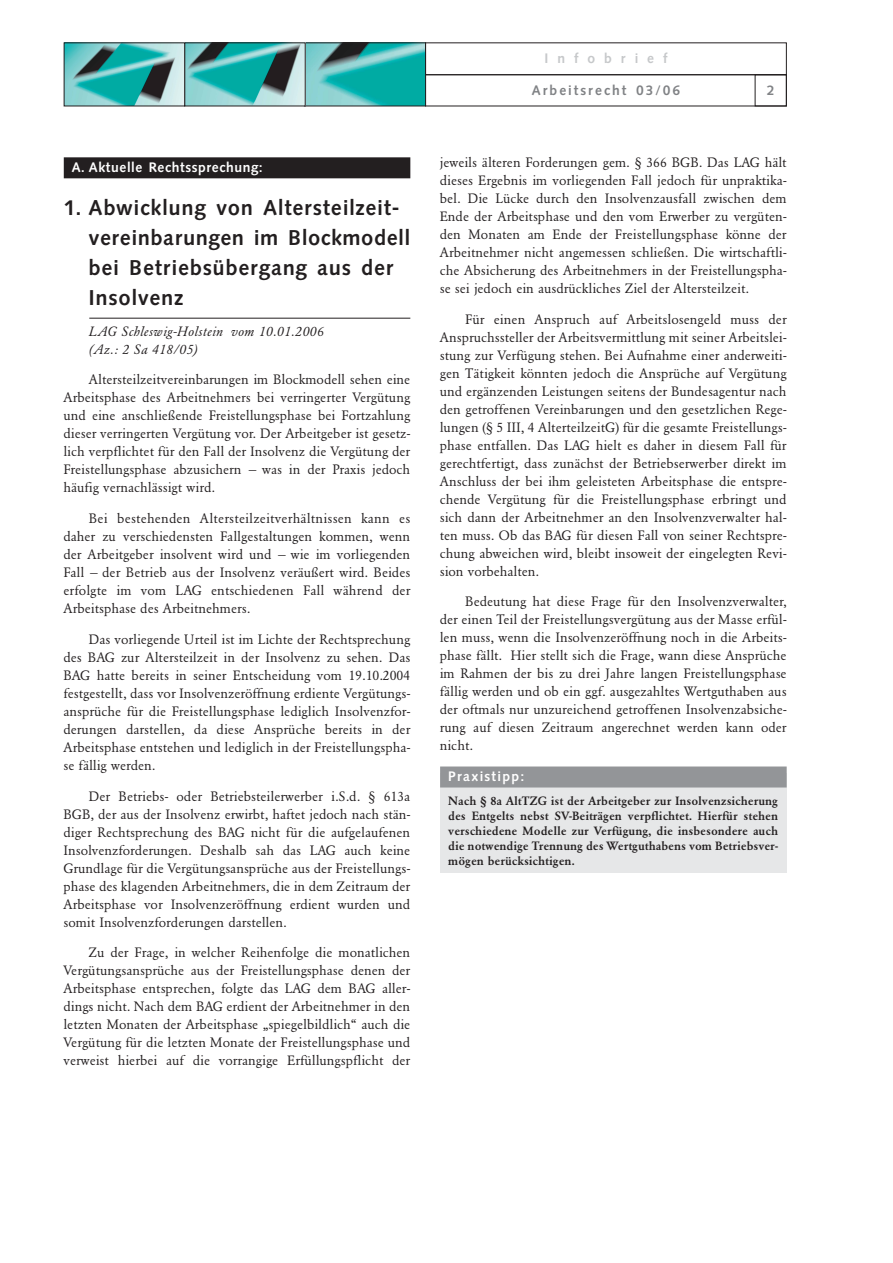
<style>
.page{position:relative;width:893px;height:1263px;background:#fff}
.page>*{position:absolute;margin:0;border:0;box-sizing:border-box;transform-origin:0 0}
.t1{font:21px/30px "Syn Med";letter-spacing:.105em;color:#231f20}
.t2{font:13.5px/18px "Gab Reg";letter-spacing:.025em;color:#231f20;text-align:justify}
.t3{font:13.5px/18px "Gab Ita";letter-spacing:.05em;color:#231f20}
.t4{font:13.5px "Syn Med";letter-spacing:.105em;color:#fff}
.t5{font:13.5px "Syn Med";letter-spacing:.205em;color:#808285}
.t6{font:13.5px "Syn Med";letter-spacing:.155em;color:#fff}
.t7{font:13.5px "Syn Med";letter-spacing:.72em;color:#c6c8ca}
.t8{font:12px/15px "Gab Med";letter-spacing:.025em;color:#231f20;text-align:justify}
</style>
<div class="page">
<div style="left:440px;top:774px;width:347px;height:99px;background:#e6e7e8"></div>
<div style="left:64px;top:157px;width:346px;height:21px;background:#231f20"></div>
<hr style="left:89px;top:318px;width:321px;height:1px;background:#231f20">
<div style="left:440px;top:766px;width:347px;height:21px;background:#939598"></div>
<div style="left:755px;top:74px;width:32px;height:32px;border:1px solid #231f20"></div>
<img style="left:66px;top:45px;width:358px;height:59px">
<div style="left:304px;top:43px;width:122px;height:63px;border:1px solid #231f20"></div>
<div style="left:184px;top:43px;width:122px;height:63px;border:1px solid #231f20"></div>
<div style="left:425px;top:43px;width:362px;height:32px;border:1px solid #231f20"></div>
<p class="t4" style="left:72px;top:162px;width:191px">A. Aktuelle Rechtssprechung:</p>
<h1 class="t1" style="left:89px;top:195px;width:322px;text-indent:-26px">1. Abwicklung von Altersteilzeit&shy;vereinbarungen im Blockmodell bei Betriebsübergang aus der<br>Insolvenz</h1>
<p class="t3" style="left:89px;top:323px;width:236px">LAG Schleswig-Holstein vom 10.01.2006 (Az.: 2 Sa 418/05)</p>
<p class="t2" style="left:64px;top:372px;width:348px;text-indent:26px">Altersteilzeitvereinbarungen im Blockmodell sehen eine Arbeitsphase des Arbeitnehmers bei verringerter Vergütung und eine anschließende Freistellungsphase bei Fortzahlung dieser verringerten Vergütung vor. Der Arbeitgeber ist gesetz&shy;lich verpflichtet für den Fall der Insolvenz die Vergütung der Freistellungsphase abzusichern – was in der Praxis jedoch häufig vernachlässigt wird.</p>
<p class="t2" style="left:64px;top:511px;width:348px;text-indent:26px">Bei bestehenden Altersteilzeitverhältnissen kann es daher zu verschiedensten Fallgestaltungen kommen, wenn der Arbeitgeber insolvent wird und – wie im vorliegenden Fall – der Betrieb aus der Insolvenz veräußert wird. Beides erfolgte im vom LAG entschiedenen Fall während der Arbeitsphase des Arbeitnehmers.</p>
<p class="t2" style="left:64px;top:631px;width:348px;text-indent:26px">Das vorliegende Urteil ist im Lichte der Rechtsprechung des BAG zur Altersteilzeit in der Insolvenz zu sehen. Das BAG hatte bereits in seiner Entscheidung vom 19.10.2004 festgestellt, dass vor Insolvenzeröffnung erdiente Vergütungs&shy;ansprüche für die Freistellungsphase lediglich Insolvenzfor&shy;derungen darstellen, da diese Ansprüche bereits in der Arbeitsphase entstehen und lediglich in der Freistellungspha&shy;se fällig werden.</p>
<p class="t2" style="left:64px;top:788px;width:348px;text-indent:26px">Der Betriebs- oder Betriebsteilerwerber i.S.d. § 613a BGB, der aus der Insolvenz erwirbt, haftet jedoch nach stän&shy;diger Rechtsprechung des BAG nicht für die aufgelaufenen Insolvenzforderungen. Deshalb sah das LAG auch keine Grundlage für die Vergütungsansprüche aus der Freistellungs&shy;phase des klagenden Arbeitnehmers, die in dem Zeitraum der Arbeitsphase vor Insolvenzeröffnung erdient wurden und somit Insolvenzforderungen darstellen.</p>
<p class="t2" style="left:64px;top:945px;width:348px;text-indent:26px">Zu der Frage, in welcher Reihenfolge die monatlichen Vergütungsansprüche aus der Freistellungsphase denen der Arbeitsphase entsprechen, folgte das LAG dem BAG aller&shy;dings nicht. Nach dem BAG erdient der Arbeitnehmer in den letzten Monaten der Arbeitsphase „spiegelbildlich“ auch die Vergütung für die letzten Monate der Freistellungsphase und verweist hierbei auf die vorrangige Erfüllungspflicht der</p>
<p class="t7" style="left:545px;top:53px;width:124px">Infobrief</p>
<p class="t5" style="left:532px;top:85px;width:149px">Arbeitsrecht 03/06</p>
<p class="t5" style="left:767px;top:85px;width:8px">2</p>
<p class="t2" style="left:440px;top:155px;width:348px">jeweils älteren Forderungen gem. § 366 BGB. Das LAG hält dieses Ergebnis im vorliegenden Fall jedoch für unpraktika&shy;bel. Die Lücke durch den Insolvenzausfall zwischen dem Ende der Arbeitsphase und den vom Erwerber zu vergüten&shy;den Monaten am Ende der Freistellungsphase könne der Arbeitnehmer nicht angemessen schließen. Die wirtschaftli&shy;che Absicherung des Arbeitnehmers in der Freistellungspha&shy;se sei jedoch ein ausdrückliches Ziel der Altersteilzeit.</p>
<p class="t2" style="left:440px;top:311px;width:348px;text-indent:26px">Für einen Anspruch auf Arbeitslosengeld muss der Anspruchssteller der Arbeitsvermittlung mit seiner Arbeitslei&shy;stung zur Verfügung stehen. Bei Aufnahme einer anderweiti&shy;gen Tätigkeit könnten jedoch die Ansprüche auf Vergütung und ergänzenden Leistungen seitens der Bundesagentur nach den getroffenen Vereinbarungen und den gesetzlichen Rege&shy;lungen (§ 5 III, 4 AlterteilzeitG) für die gesamte Freistellungs&shy;phase entfallen. Das LAG hielt es daher in diesem Fall für gerechtfertigt, dass zunächst der Betriebserwerber direkt im Anschluss der bei ihm geleisteten Arbeitsphase die entspre&shy;chende Vergütung für die Freistellungsphase erbringt und sich dann der Arbeitnehmer an den Insolvenzverwalter hal&shy;ten muss. Ob das BAG für diesen Fall von seiner Rechtspre&shy;chung abweichen wird, bleibt insoweit der eingelegten Revi&shy;sion vorbehalten.</p>
<p class="t2" style="left:440px;top:594px;width:348px;text-indent:26px">Bedeutung hat diese Frage für den Insolvenzverwalter, der einen Teil der Freistellungsvergütung aus der Masse erfül&shy;len muss, wenn die Insolvenzeröffnung noch in die Arbeits&shy;phase fällt. Hier stellt sich die Frage, wann diese Ansprüche im Rahmen der bis zu drei Jahre langen Freistellungsphase fällig werden und ob ein ggf. ausgezahltes Wertguthaben aus der oftmals nur unzureichend getroffenen Insolvenzabsiche&shy;rung auf diesen Zeitraum angerechnet werden kann oder nicht.</p>
<p class="t6" style="left:449px;top:771px;width:76px">Praxistipp:</p>
<p class="t8" style="left:449px;top:794px;width:331px">Nach § 8a AltTZG ist der Arbeitgeber zur Insolvenzsicherung des Entgelts nebst SV-Beiträgen verpflichtet. Hierfür stehen verschiedene Modelle zur Verfügung, die insbesondere auch die notwendige Trennung des Wertguthabens vom Betriebsver&shy;mögen berücksichtigen.</p>
</div>
